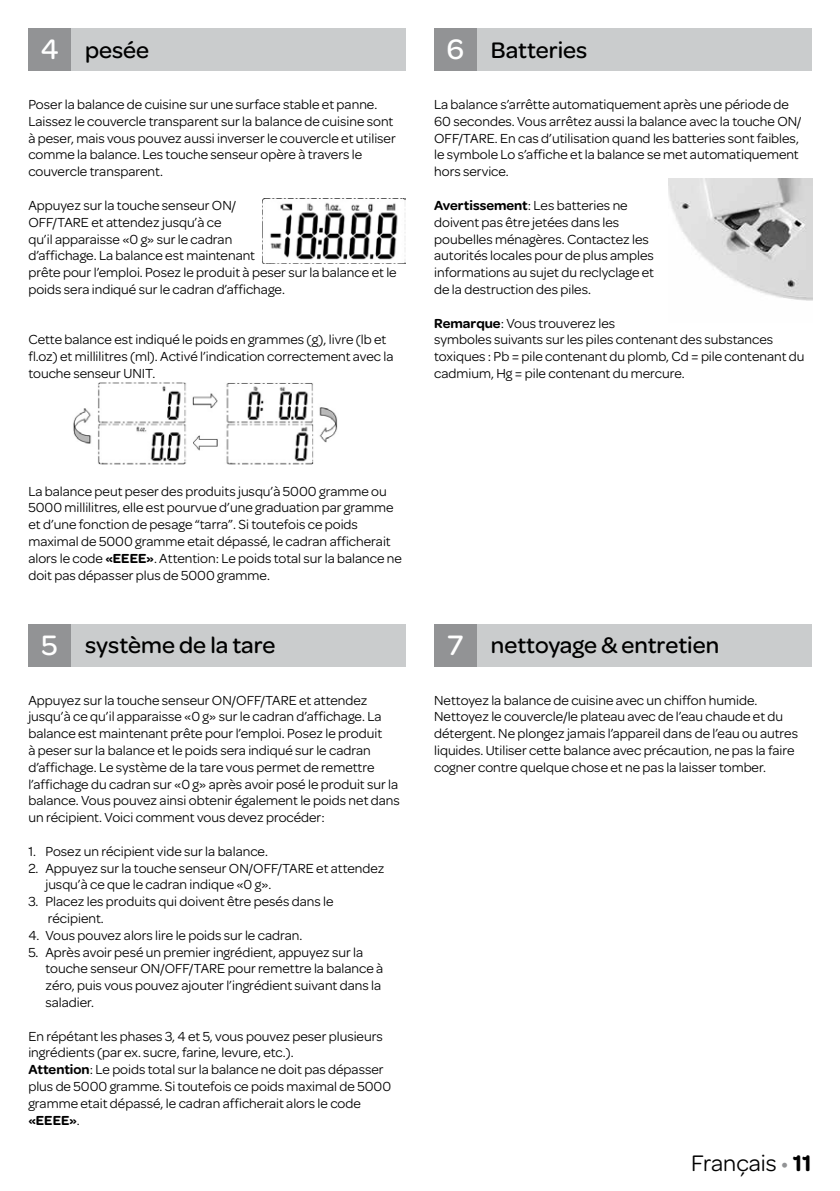
<style>
.page{position:relative;width:840px;height:1191px;background:#fff}
.page>*{position:absolute;margin:0;border:0;box-sizing:border-box;transform-origin:0 0}
.t1{font:500 24px "Omnes";color:#000}
.t2{font:24px "Omnes";color:#000}
.t3{font:14px/16.8px "Omnes";color:#000}
.s1{font-size:30px;color:#fff}
.s2{font-weight:600}
.s3{color:#929395}
</style>
<div class="page">
<div style="left:57px;top:28px;width:348px;height:43px;background:#cacccd"></div>
<div style="left:28px;top:28px;width:43px;height:43px;background:#929395"></div>
<div style="left:57px;top:624px;width:348px;height:42px;background:#cacccd"></div>
<div style="left:28px;top:624px;width:43px;height:42px;background:#929395"></div>
<div style="left:462px;top:28px;width:349px;height:43px;background:#cacccd"></div>
<div style="left:434px;top:28px;width:42px;height:43px;background:#929395"></div>
<div style="left:462px;top:624px;width:349px;height:42px;background:#cacccd"></div>
<div style="left:434px;top:624px;width:42px;height:42px;background:#929395"></div>
<img style="left:262px;top:198px;width:143px;height:66px">
<img style="left:73px;top:383px;width:265px;height:82px">
<img style="left:668px;top:179px;width:144px;height:122px">
<h1 class="t1" style="left:41px;top:33px;width:110px"><span class="s1">4</span> pesée</h1>
<p class="t3" style="left:28px;top:95px;width:369px">Poser la balance de cuisine sur une surface stable et panne.<br>Laissez le couvercle transparent sur la balance de cuisine sont à peser, mais vous pouvez aussi inverser le couvercle et utiliser comme la balance. Les touche senseur opère à travers le couvercle transparent.</p>
<p class="t3" style="left:28px;top:196px;width:369px">Appuyez sur la touche senseur ON/<br>OFF/TARE et attendez jusqu’à ce<br>qu’il apparaisse «0 g» sur le cadran<br>d’affichage. La balance est maintenant<br>prête pour l’emploi. Posez le produit à peser sur la balance et le poids sera indiqué sur le cadran d’affichage.</p>
<p class="t3" style="left:28px;top:330px;width:366px">Cette balance est indiqué le poids en grammes (g), livre (lb et fl.oz) et millilitres (ml). Activé l’indication correctement avec la touche senseur UNIT.</p>
<h1 class="t1" style="left:446px;top:33px;width:142px"><span class="s1">6</span> Batteries</h1>
<p class="t3" style="left:434px;top:95px;width:368px">La balance s’arrêtte automatiquement après une période de 60 secondes. Vous arrêtez aussi la balance avec la touche ON/ OFF/TARE. En cas d’utilisation quand les batteries sont faibles, le symbole Lo s’affiche et la balance se met automatiquement hors service.</p>
<p class="t3" style="left:434px;top:196px;width:221px"><span class="s2">Avertissement</span>: Les batteries ne doivent pas être jetées dans les poubelles ménagères. Contactez les autorités locales pour de plus amples informations au sujet du reclyclage et de la destruction des piles.</p>
<p class="t3" style="left:434px;top:314px;width:371px"><span class="s2">Remarque</span>: Vous trouverez les<br>symboles suivants sur les piles contenant des substances toxiques : Pb = pile contenant du plomb, Cd = pile contenant du cadmium, Hg = pile contenant du mercure.</p>
<p class="t3" style="left:28px;top:482px;width:375px">La balance peut peser des produits jusqu’à 5000 gramme ou 5000 millilitres, elle est pourvue d’une graduation par gramme et d’une fonction de pesage “tarra”. Si toutefois ce poids maximal de 5000 gramme etait dépassé, le cadran afficherait alors le code <span class="s2">«EEEE»</span>. Attention: Le poids total sur la balance ne doit pas dépasser plus de 5000 gramme.</p>
<h1 class="t1" style="left:42px;top:629px;width:235px"><span class="s1">5</span> système de la tare</h1>
<p class="t3" style="left:28px;top:690px;width:373px">Appuyez sur la touche senseur ON/OFF/TARE et attendez jusqu’à ce qu’il apparaisse «0 g» sur le cadran d’affichage. La balance est maintenant prête pour l’emploi. Posez le produit<br>à peser sur la balance et le poids sera indiqué sur le cadran d’affichage. Le système de la tare vous permet de remettre l’affichage du cadran sur «0 g» après avoir posé le produit sur la balance. Vous pouvez ainsi obtenir également le poids net dans un récipient. Voici comment vous devez procéder:</p>
<p class="t3" style="left:28px;top:842px;width:241px">1. Posez un récipient vide sur la balance.</p>
<p class="t3" style="left:45px;top:858px;width:340px;text-indent:-17px">2. Appuyez sur la touche senseur ON/OFF/TARE et attendez jusqu’à ce que le cadran indique «0 g».</p>
<p class="t3" style="left:48px;top:892px;width:287px;text-indent:-19px">3. Placez les produits qui doivent être pesés dans le récipient.</p>
<p class="t3" style="left:28px;top:926px;width:275px">4. Vous pouvez alors lire le poids sur le cadran.</p>
<p class="t3" style="left:45px;top:942px;width:339px;text-indent:-17px">5. Après avoir pesé un premier ingrédient, appuyez sur la touche senseur ON/OFF/TARE pour remettre la balance à zéro, puis vous pouvez ajouter l’ingrédient suivant dans la saladier.</p>
<p class="t3" style="left:28px;top:1026px;width:364px">En répétant les phases 3, 4 et 5, vous pouvez peser plusieurs ingrédients (par ex. sucre, farine, levure, etc.).<br><span class="s2">Attention</span>: Le poids total sur la balance ne doit pas dépasser plus de 5000 gramme. Si toutefois ce poids maximal de 5000 gramme etait dépassé, le cadran afficherait alors le code <span class="s2">«EEEE»</span>.</p>
<h1 class="t1" style="left:447px;top:629px;width:273px"><span class="s1">7</span> nettoyage &amp; entretien</h1>
<p class="t3" style="left:434px;top:690px;width:365px">Nettoyez la balance de cuisine avec un chiffon humide.<br>Nettoyez le couvercle/le plateau avec de l’eau chaude et du détergent. Ne plongez jamais l’appareil dans de l’eau ou autres liquides. Utiliser cette balance avec précaution, ne pas la faire cogner contre quelque chose et ne pas la laisser tomber.</p>
<h1 class="t2" style="left:691px;top:1146px;width:122px">Français <span class="s3">•</span> <span class="s2">11</span></h1>
</div>
